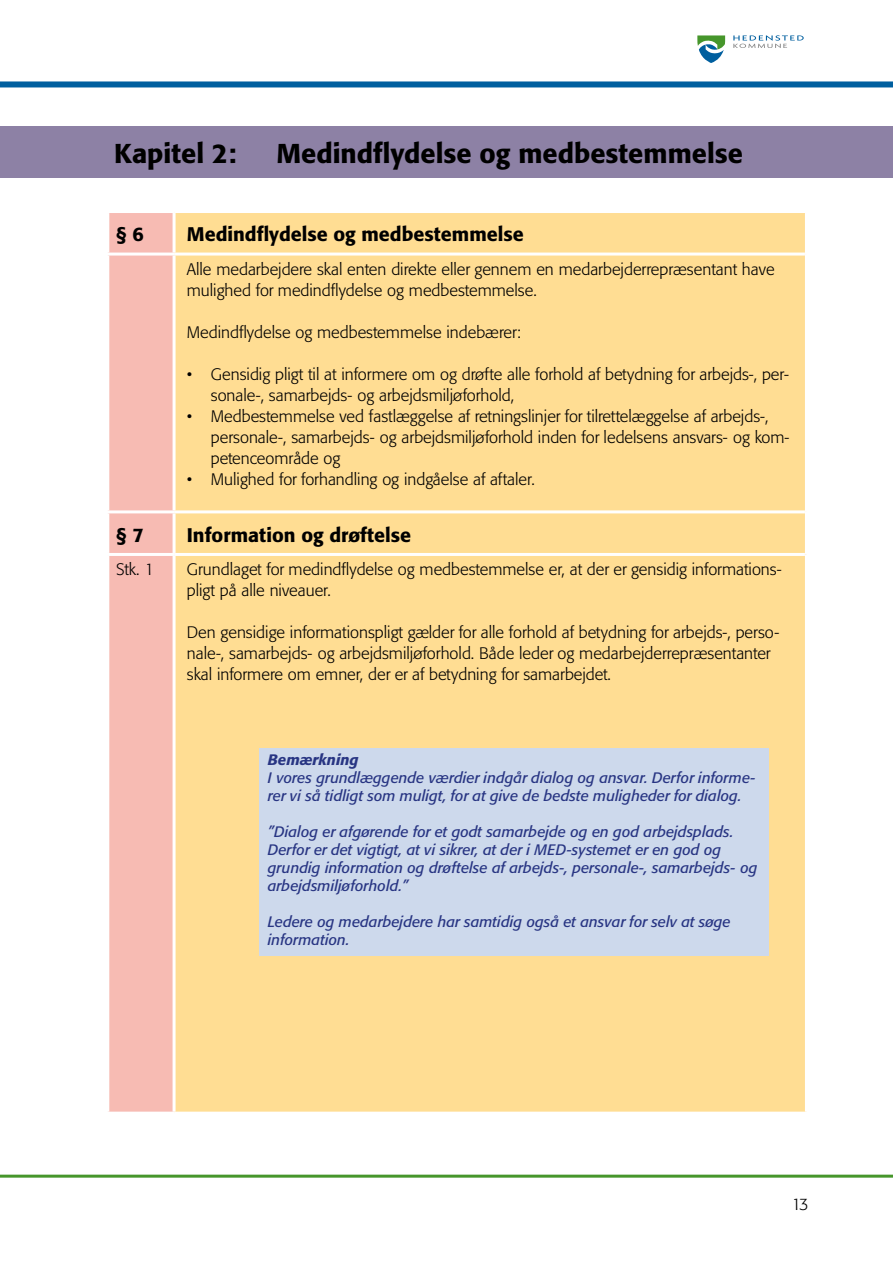
<style>
.page{position:relative;width:893px;height:1263px;background:#fff}
.page>*{position:absolute;margin:0;border:0;box-sizing:border-box;transform-origin:0 0}
.Tabel_-_overskrift{font:500 27px "Formata BQ";color:#000}
.Tabel_-_paragraf{font:500 19.5px "Formata BQ";color:#000}
.Tabel_-_brød{font:300 16.5px/21px "Formata BQ";color:#000}
.Tabel_-_kursiv{font:italic 15px/18px "Formata BQ";color:#283583}
.Tabel_-_kursiv-2{font:italic 500 15px "Formata BQ";color:#283583}
</style>
<div class="page">
<div style="left:0;top:81px;width:893px;height:6px;background:#005f9f"></div>
<hr style="left:0;top:1175px;width:893px;height:3px;background:#46962b">
<svg style="left:697px;top:35px;width:28px;height:28px"></svg>
<svg style="left:733px;top:35px;width:71px;height:13px"></svg>
<div style="left:109px;top:213px;width:64px;height:899px;background:#f7bbb3"></div>
<div style="left:176px;top:213px;width:629px;height:899px;background:#ffdd93"></div>
<hr style="left:106px;top:253px;width:68px;height:3px;background:#fff">
<hr style="left:106px;top:510px;width:68px;height:3px;background:#fff">
<hr style="left:106px;top:553px;width:68px;height:3px;background:#fff">
<hr style="left:174px;top:253px;width:631px;height:3px;background:#fff">
<hr style="left:174px;top:510px;width:631px;height:3px;background:#fff">
<hr style="left:174px;top:553px;width:631px;height:3px;background:#fff">
<div style="left:0;top:126px;width:893px;height:52px;background:#8d81a5"></div>
<div style="left:259px;top:748px;width:509px;height:208px;background:#cdd9ec"></div>
<p class="Tabel_-_overskrift" style="left:114px;top:136px;width:124px">Kapitel 2:</p>
<p class="Tabel_-_overskrift" style="left:276px;top:136px;width:468px">Medindflydelse og medbestemmelse</p>
<p class="Tabel_-_paragraf" style="left:116px;top:222px;width:29px">§ 6</p>
<p class="Tabel_-_paragraf" style="left:187px;top:222px;width:338px">Medindflydelse og medbestemmelse</p>
<p class="Tabel_-_brød" style="left:187px;top:259px;width:589px">Alle medarbejdere skal enten direkte eller gennem en medarbejderrepræsentant have mulighed for medindflydelse og medbestemmelse.</p>
<p class="Tabel_-_brød" style="left:187px;top:322px;width:336px">Medindflydelse og medbestemmelse indebærer:</p>
<p class="Tabel_-_brød" style="left:211px;top:364px;width:579px;text-indent:-24px">• Gensidig pligt til at informere om og drøfte alle forhold af betydning for arbejds-, per&shy;sonale-, samarbejds- og arbejdsmiljøforhold,</p>
<p class="Tabel_-_brød" style="left:211px;top:406px;width:580px;text-indent:-24px">• Medbestemmelse ved fastlæggelse af retningslinjer for tilrettelæggelse af arbejds-, personale-, samarbejds- og arbejdsmiljøforhold inden for ledelsens ansvars- og kom&shy;petenceområde og</p>
<p class="Tabel_-_brød" style="left:187px;top:469px;width:349px">• Mulighed for forhandling og indgåelse af aftaler.</p>
<p class="Tabel_-_paragraf" style="left:116px;top:523px;width:29px">§ 7</p>
<p class="Tabel_-_paragraf" style="left:187px;top:523px;width:226px">Information og drøftelse</p>
<p class="Tabel_-_brød" style="left:116px;top:559px;width:39px">Stk. 1</p>
<p class="Tabel_-_brød" style="left:187px;top:559px;width:596px">Grundlaget for medindflydelse og medbestemmelse er, at der er gensidig informations&shy;pligt på alle niveauer.</p>
<p class="Tabel_-_brød" style="left:187px;top:622px;width:594px">Den gensidige informationspligt gælder for alle forhold af betydning for arbejds-, perso&shy;nale-, samarbejds- og arbejdsmiljøforhold. Både leder og medarbejderrepræsentanter skal informere om emner, der er af betydning for samarbejdet.</p>
<p class="Tabel_-_kursiv-2" style="left:268px;top:750px;width:92px">Bemærkning</p>
<p class="Tabel_-_kursiv" style="left:268px;top:768px;width:489px">I vores grundlæggende værdier indgår dialog og ansvar. Derfor informe&shy;rer vi så tidligt som muligt, for at give de bedste muligheder for dialog.</p>
<p class="Tabel_-_kursiv" style="left:268px;top:822px;width:491px">”Dialog er afgørende for et godt samarbejde og en god arbejdsplads.<br>Derfor er det vigtigt, at vi sikrer, at der i MED-systemet er en god og grundig information og drøftelse af arbejds-, personale-, samarbejds- og arbejdsmiljøforhold.”</p>
<p class="Tabel_-_kursiv" style="left:268px;top:912px;width:464px">Ledere og medarbejdere har samtidig også et ansvar for selv at søge information.</p>
<p class="Tabel_-_brød" style="left:791px;top:1193px;width:19px">13</p>
</div>
